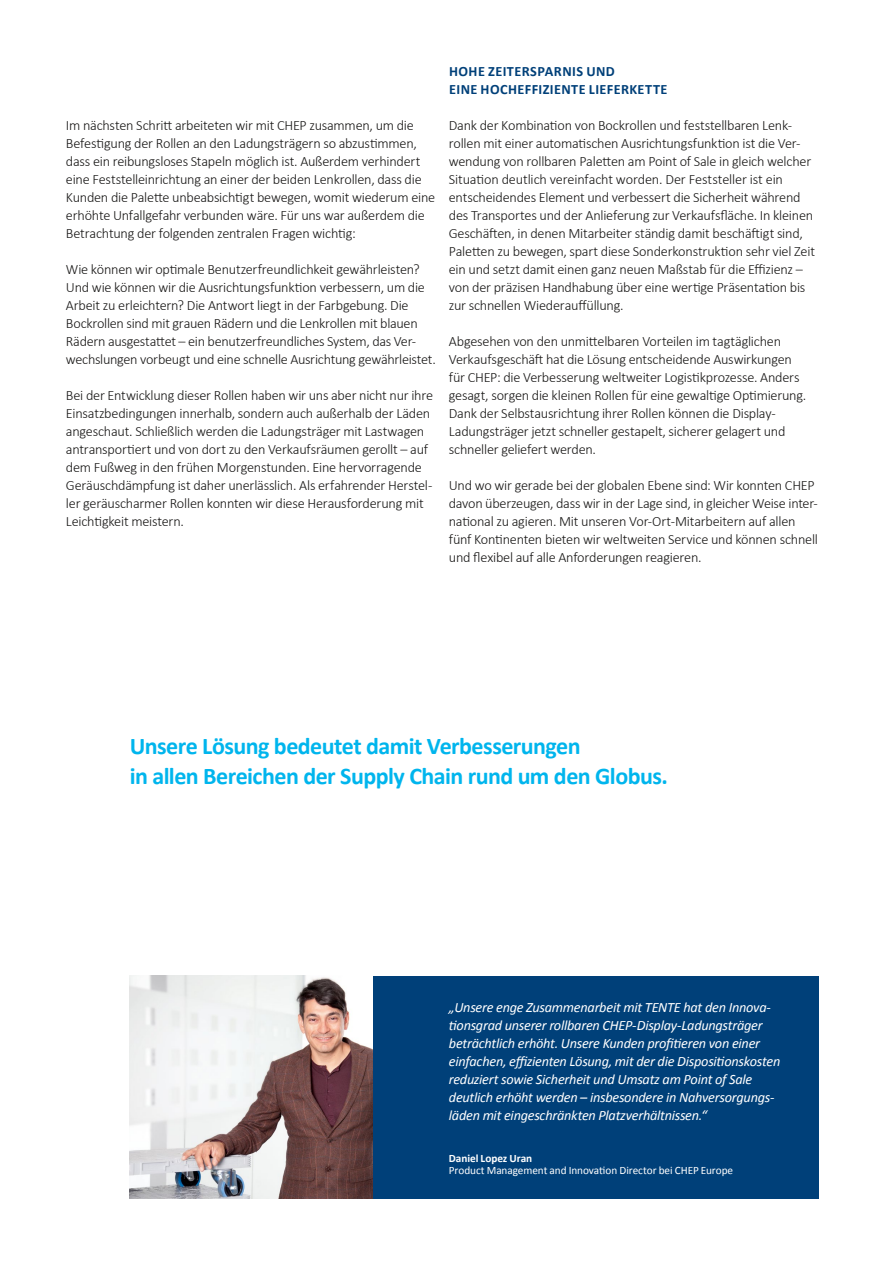
<style>
.page{position:relative;width:885px;height:1263px;background:#fff}
.page>*{position:absolute;margin:0;border:0;box-sizing:border-box;transform-origin:0 0}
.t1{font:700 24px/30px "Calibri";letter-spacing:-.025em;color:#00b5ed}
.t2{font:300 14.25px/18px "Calibri";letter-spacing:-.02em;color:#181716}
.t3{font:italic 14.25px/18px "Calibri";letter-spacing:-.02em;color:#fff}
.t4{font:700 14.25px/18px "Calibri";letter-spacing:.03em;color:#004079}
.t5{font:11.25px "Calibri";letter-spacing:-.005em;color:#fff}
.t6{font:700 11.25px "Calibri";letter-spacing:-.005em;color:#fff}
</style>
<div class="page">
<div style="left:372px;top:976px;width:447px;height:222px;background:#004079"></div>
<img style="left:130px;top:976px;width:242px;height:222px">
<p class="t2" style="left:66px;top:115px;width:371px">Im nächsten Schritt arbeiteten wir mit CHEP zusammen, um die Befestigung der Rollen an den Ladungsträgern so abzustimmen, dass ein reibungsloses Stapeln möglich ist. Außerdem verhindert eine Feststelleinrichtung an einer der beiden Lenkrollen, dass die Kunden die Palette unbeabsichtigt bewegen, womit wiederum eine erhöhte Unfallgefahr verbunden wäre. Für uns war außerdem die Betrachtung der folgenden zentralen Fragen wichtig:</p>
<p class="t2" style="left:66px;top:259px;width:371px">Wie können wir optimale Benutzerfreundlichkeit gewährleisten?<br>Und wie können wir die Ausrichtungsfunktion verbessern, um die Arbeit zu erleichtern? Die Antwort liegt in der Farbgebung. Die Bockrollen sind mit grauen Rädern und die Lenkrollen mit blauen Rädern ausgestattet – ein benutzerfreundliches System, das Ver&shy;wechslungen vorbeugt und eine schnelle Ausrichtung gewährleistet.</p>
<p class="t2" style="left:66px;top:385px;width:368px">Bei der Entwicklung dieser Rollen haben wir uns aber nicht nur ihre Einsatzbedingungen innerhalb, sondern auch außerhalb der Läden angeschaut. Schließlich werden die Ladungsträger mit Lastwagen antransportiert und von dort zu den Verkaufsräumen gerollt – auf dem Fußweg in den frühen Morgenstunden. Eine hervorragende Geräuschdämpfung ist daher unerlässlich. Als erfahrender Herstel&shy;ler geräuscharmer Rollen konnten wir diese Herausforderung mit Leichtigkeit meistern.</p>
<p class="t4" style="left:449px;top:62px;width:220px">HOHE ZEITERSPARNIS UND<br>EINE HOCHEFFIZIENTE LIEFERKETTE</p>
<p class="t2" style="left:449px;top:115px;width:367px">Dank der Kombination von Bockrollen und feststellbaren Lenk&shy;rollen mit einer automatischen Ausrichtungsfunktion ist die Ver&shy;wendung von rollbaren Paletten am Point of Sale in gleich welcher Situation deutlich vereinfacht worden. Der Feststeller ist ein entscheidendes Element und verbessert die Sicherheit während des Transportes und der Anlieferung zur Verkaufsfläche. In kleinen Geschäften, in denen Mitarbeiter ständig damit beschäftigt sind, Paletten zu bewegen, spart diese Sonderkonstruktion sehr viel Zeit ein und setzt damit einen ganz neuen Maßstab für die Effizienz – von der präzisen Handhabung über eine wertige Präsentation bis zur schnellen Wiederauffüllung.</p>
<p class="t2" style="left:449px;top:331px;width:359px">Abgesehen von den unmittelbaren Vorteilen im tagtäglichen Verkaufsgeschäft hat die Lösung entscheidende Auswirkungen für CHEP: die Verbesserung weltweiter Logistikprozesse. Anders gesagt, sorgen die kleinen Rollen für eine gewaltige Optimierung.<br>Dank der Selbstausrichtung ihrer Rollen können die Display-Ladungsträger jetzt schneller gestapelt, sicherer gelagert und schneller geliefert werden.</p>
<p class="t2" style="left:449px;top:475px;width:370px">Und wo wir gerade bei der globalen Ebene sind: Wir konnten CHEP davon überzeugen, dass wir in der Lage sind, in gleicher Weise inter&shy;national zu agieren. Mit unseren Vor-Ort-Mitarbeitern auf allen fünf Kontinenten bieten wir weltweiten Service und können schnell und flexibel auf alle Anforderungen reagieren.</p>
<h1 class="t1" style="left:130px;top:731px;width:539px">Unsere Lösung bedeutet damit Verbesserungen<br>in allen Bereichen der Supply Chain rund um den Globus.</h1>
<p class="t3" style="left:449px;top:998px;width:333px">„Unsere enge Zusammenarbeit mit TENTE hat den Innova&shy;tionsgrad unserer rollbaren CHEP-Display-Ladungsträger beträchtlich erhöht. Unsere Kunden profitieren von einer einfachen, effizienten Lösung, mit der die Dispositionskosten reduziert sowie Sicherheit und Umsatz am Point of Sale deutlich erhöht werden – insbesondere in Nahversorgungs&shy;läden mit eingeschränkten Platzverhältnissen.“</p>
<p class="t6" style="left:449px;top:1151px;width:85px">Daniel Lopez Uran</p>
<p class="t5" style="left:449px;top:1163px;width:286px">Product Management and Innovation Director bei CHEP Europe</p>
</div>
